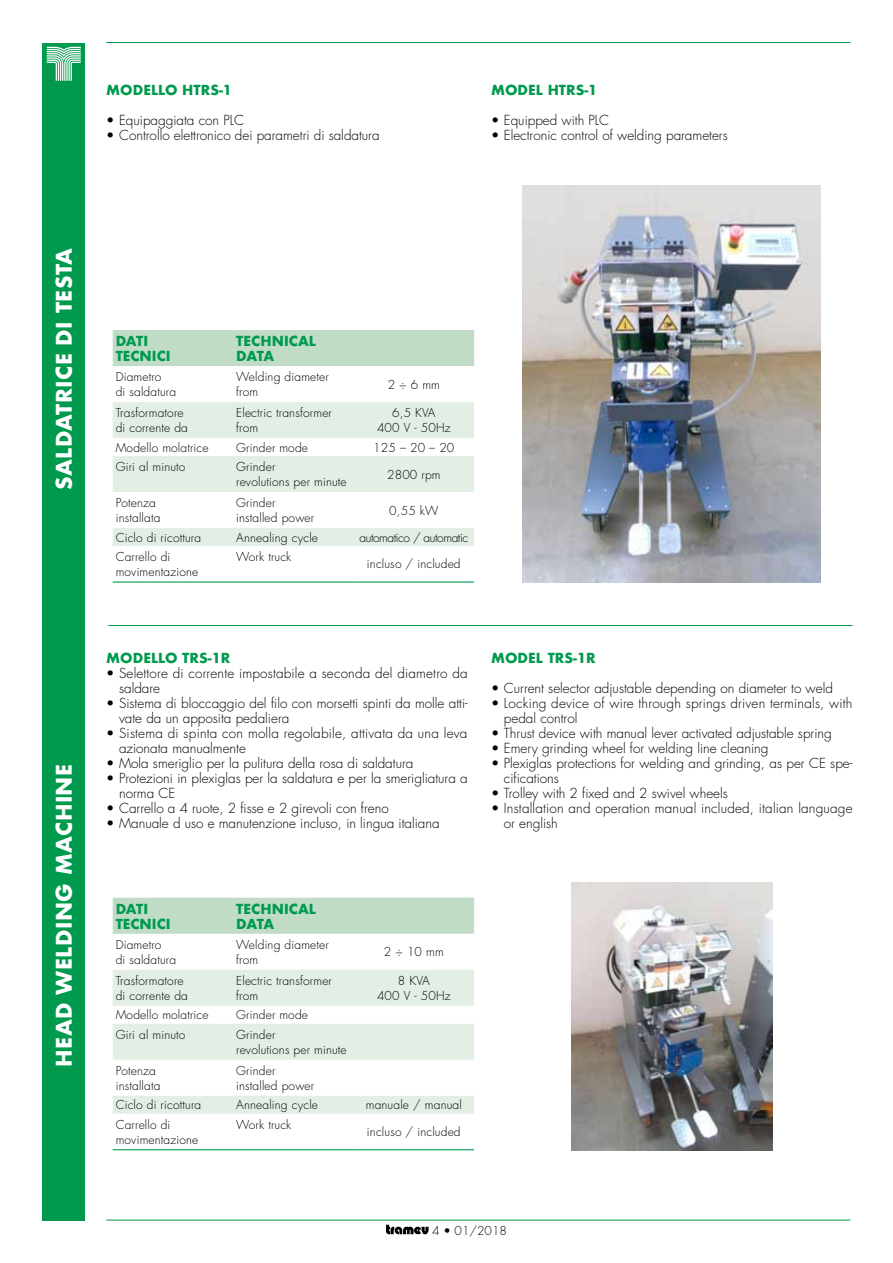
<style>
.page{position:relative;width:893px;height:1263px;background:#fff}
.page>*{position:absolute;margin:0;border:0;box-sizing:border-box;transform-origin:0 0}
.t1{font:700 21px "Futura";letter-spacing:.02em;color:#fff}
.t2{font:300 13.5px/15px "Futura";color:#000}
.t3{font:700 13.5px/15px "Futura";color:#009a4e}
.t4{font:300 12px/15px "Futura";letter-spacing:.015em;color:#000}
.t5{font:300 12px "Futura";letter-spacing:-.035em;color:#000}
</style>
<div class="page">
<hr style="left:106px;top:1220px;width:744px;height:1px;background:#009a4e">
<div style="left:43px;top:43px;width:42px;height:1177px;background:#009a4e"></div>
<hr style="left:106px;top:42px;width:744px;height:1px;background:#009a4e">
<svg style="left:47px;top:47px;width:34px;height:34px"></svg>
<svg style="left:386px;top:1225px;width:43px;height:9px"></svg>
<hr style="left:108px;top:625px;width:745px;height:1px;background:#009a4e">
<div style="left:113px;top:330px;width:361px;height:36px;background:#c0dcc7"></div>
<svg style="left:113px;top:402px;width:361px;height:144px;fill:#e3efe5"></svg>
<hr style="left:113px;top:581px;width:120px;height:2px;background:#009a4e">
<hr style="left:233px;top:581px;width:121px;height:2px;background:#009a4e">
<hr style="left:354px;top:581px;width:120px;height:2px;background:#009a4e">
<div style="left:113px;top:898px;width:361px;height:36px;background:#c0dcc7"></div>
<svg style="left:113px;top:970px;width:361px;height:144px;fill:#e3efe5"></svg>
<hr style="left:113px;top:1149px;width:120px;height:1px;background:#009a4e">
<hr style="left:233px;top:1149px;width:121px;height:1px;background:#009a4e">
<hr style="left:354px;top:1149px;width:120px;height:1px;background:#009a4e">
<img style="left:523px;top:185px;width:298px;height:398px">
<img style="left:571px;top:882px;width:201px;height:268px">
<p class="t3" style="left:106px;top:83px;width:127px">MODELLO HTRS-1</p>
<p class="t2" style="left:106px;top:113px;width:139px">• Equipaggiata con PLC</p>
<p class="t2" style="left:106px;top:128px;width:275px">• Controllo elettronico dei parametri di saldatura</p>
<p class="t3" style="left:491px;top:83px;width:108px">MODEL HTRS-1</p>
<p class="t2" style="left:491px;top:113px;width:120px">• Equipped with PLC</p>
<p class="t2" style="left:491px;top:128px;width:238px">• Electronic control of welding parameters</p>
<h1 class="t1" style="left:49px;top:490px;width:243px;rotate:-90deg">SALDATRICE DI TESTA</h1>
<h1 class="t1" style="left:49px;top:1067px;width:301px;rotate:-90deg">HEAD WELDING MACH INE</h1>
<p class="t3" style="left:116px;top:333px;width:56px">DATI<br>TECNICI</p>
<p class="t3" style="left:236px;top:333px;width:81px">TECHNICAL<br>DATA</p>
<p class="t4" style="left:116px;top:370px;width:62px">Diametro<br>di saldatura</p>
<p class="t4" style="left:236px;top:370px;width:94px">Welding diameter from</p>
<p class="t4" style="left:388px;top:377px;width:54px">2 ÷ 6 mm</p>
<p class="t4" style="left:116px;top:406px;width:74px">Trasformatore di corrente da</p>
<p class="t4" style="left:236px;top:406px;width:97px">Electric transformer from</p>
<p class="t4" style="left:377px;top:406px;width:75px;text-align:center">6,5 KVA<br>400 V - 50Hz</p>
<p class="t4" style="left:116px;top:440px;width:94px">Modello molatrice</p>
<p class="t4" style="left:236px;top:440px;width:73px">Grinder mode</p>
<p class="t4" style="left:373px;top:440px;width:83px">125 – 20 – 20</p>
<p class="t4" style="left:116px;top:460px;width:71px">Giri al minuto</p>
<p class="t4" style="left:236px;top:460px;width:112px">Grinder<br>revolutions per minute</p>
<p class="t4" style="left:387px;top:467px;width:55px">2800 rpm</p>
<p class="t4" style="left:116px;top:496px;width:46px">Potenza installata</p>
<p class="t4" style="left:236px;top:496px;width:80px">Grinder installed power</p>
<p class="t4" style="left:389px;top:503px;width:51px">0,55 kW</p>
<p class="t4" style="left:116px;top:530px;width:87px">Ciclo di ricottura</p>
<p class="t4" style="left:236px;top:530px;width:83px">Annealing cycle</p>
<p class="t5" style="left:359px;top:530px;width:110px">automatico / automatic</p>
<p class="t4" style="left:116px;top:549px;width:84px">Carrello di movimentazione</p>
<p class="t4" style="left:236px;top:549px;width:57px">Work truck</p>
<p class="t4" style="left:367px;top:557px;width:95px">incluso / included</p>
<p class="t3" style="left:106px;top:650px;width:126px">MODELLO TRS-1R</p>
<p class="t2" style="left:119px;top:666px;width:350px;text-indent:-13px">• Selettore di corrente impostabile a seconda del diametro da saldare</p>
<p class="t2" style="left:119px;top:696px;width:350px;text-indent:-13px">• Sistema di bloccaggio del filo con morsetti spinti da molle atti&shy;vate da unʼapposita pedaliera</p>
<p class="t2" style="left:119px;top:726px;width:350px;text-indent:-13px">• Sistema di spinta con molla regolabile, attivata da una leva azionata manualmente</p>
<p class="t2" style="left:106px;top:756px;width:309px">• Mola smeriglio per la pulitura della rosa di saldatura</p>
<p class="t2" style="left:119px;top:771px;width:350px;text-indent:-13px">• Protezioni in plexiglas per la saldatura e per la smerigliatura a norma CE</p>
<p class="t2" style="left:106px;top:801px;width:284px">• Carrello a 4 ruote, 2 fisse e 2 girevoli con freno</p>
<p class="t2" style="left:106px;top:816px;width:335px">• Manuale dʼuso e manutenzione incluso, in lingua italiana</p>
<p class="t3" style="left:491px;top:650px;width:106px">MODEL TRS-1R</p>
<p class="t2" style="left:491px;top:681px;width:343px">• Current selector adjustable depending on diameter to weld</p>
<p class="t2" style="left:504px;top:696px;width:350px;text-indent:-13px">• Locking device of wire through springs driven terminals, with pedal control</p>
<p class="t2" style="left:491px;top:726px;width:342px">• Thrust device with manual lever activated adjustable spring</p>
<p class="t2" style="left:491px;top:741px;width:279px">• Emery grinding wheel for welding line cleaning</p>
<p class="t2" style="left:504px;top:756px;width:350px;text-indent:-13px">• Plexiglas protections for welding and grinding, as per CE spe&shy;cifications</p>
<p class="t2" style="left:491px;top:786px;width:238px">• Trolley with 2 fixed and 2 swivel wheels</p>
<p class="t2" style="left:504px;top:801px;width:350px;text-indent:-13px">• Installation and operation manual included, italian language or english</p>
<p class="t3" style="left:116px;top:901px;width:56px">DATI<br>TECNICI</p>
<p class="t3" style="left:236px;top:901px;width:81px">TECHNICAL<br>DATA</p>
<p class="t4" style="left:116px;top:937px;width:62px">Diametro<br>di saldatura</p>
<p class="t4" style="left:236px;top:937px;width:94px">Welding diameter from</p>
<p class="t4" style="left:384px;top:945px;width:61px">2 ÷ 10 mm</p>
<p class="t4" style="left:116px;top:973px;width:74px">Trasformatore di corrente da</p>
<p class="t4" style="left:236px;top:973px;width:97px">Electric transformer from</p>
<p class="t4" style="left:377px;top:973px;width:75px;text-align:center">8 KVA<br>400 V - 50Hz</p>
<p class="t4" style="left:116px;top:1008px;width:94px">Modello molatrice</p>
<p class="t4" style="left:236px;top:1008px;width:73px">Grinder mode</p>
<p class="t4" style="left:116px;top:1027px;width:71px">Giri al minuto</p>
<p class="t4" style="left:236px;top:1027px;width:112px">Grinder<br>revolutions per minute</p>
<p class="t4" style="left:116px;top:1063px;width:46px">Potenza installata</p>
<p class="t4" style="left:236px;top:1063px;width:80px">Grinder installed power</p>
<p class="t4" style="left:116px;top:1098px;width:87px">Ciclo di ricottura</p>
<p class="t4" style="left:236px;top:1098px;width:83px">Annealing cycle</p>
<p class="t4" style="left:366px;top:1098px;width:98px">manuale / manual</p>
<p class="t4" style="left:116px;top:1117px;width:84px">Carrello di movimentazione</p>
<p class="t4" style="left:236px;top:1117px;width:57px">Work truck</p>
<p class="t4" style="left:367px;top:1124px;width:95px">incluso / included</p>
<p class="t4" style="left:432px;top:1223px;width:76px">4 • 01/2018</p>
</div>
